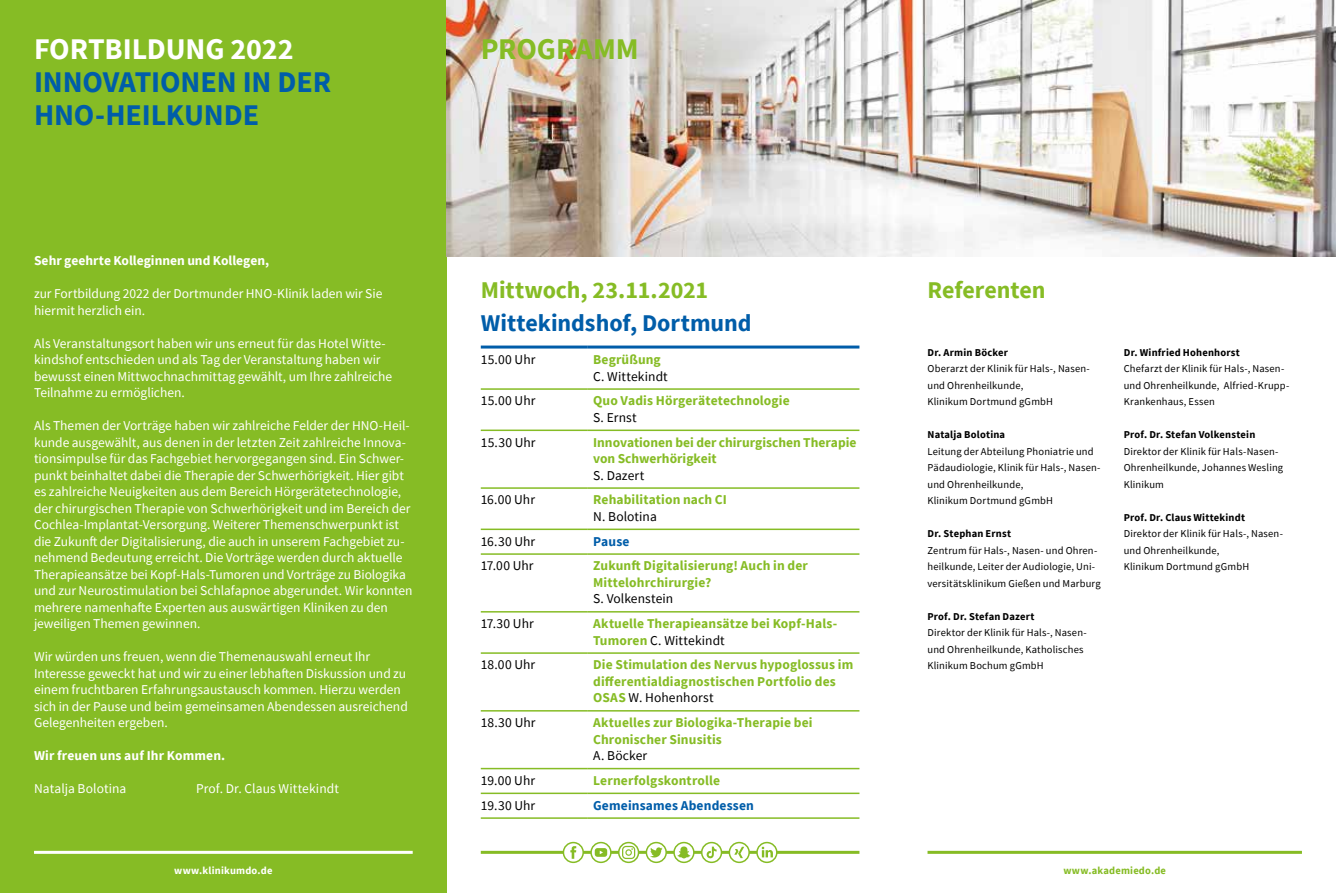
<style>
.page{position:relative;width:1336px;height:893px;background:#fff}
.page>*{position:absolute;margin:0;border:0;box-sizing:border-box;transform-origin:0 0}
.t1{font:700 30px/33px "Source Sans Pro";letter-spacing:-.005em;color:#005da9}
.t2{font:700 30px "Source Sans Pro";letter-spacing:-.005em;color:#fff}
.t3{font:700 30px "Source Sans Pro";letter-spacing:-.005em;color:#86bc25}
.t4{font:700 24px "Source Sans Pro";letter-spacing:-.005em;color:#86bc25}
.t5{font:700 24px "Source Sans Pro";color:#005da9}
.t6{font:13.5px/16.5px "Source Sans Pro";letter-spacing:-.005em;color:#fff}
.t7{font:700 13.5px/16.5px "Source Sans Pro";letter-spacing:.01em;color:#86bc25}
.t8{font:13.5px "Source Sans Pro";letter-spacing:.005em;color:#000}
.t9{font:700 13.5px "Source Sans Pro";color:#fff}
.t10{font:700 13.5px "Source Sans Pro";letter-spacing:.01em;color:#005da9}
.t11{font:10.5px/16.5px "Source Sans Pro";letter-spacing:.015em;color:#000}
.t12{font:700 10.5px "Source Sans Pro";letter-spacing:.02em;color:#000}
.t13{font:700 10.5px "Source Sans Pro";letter-spacing:.02em;color:#fff}
.t14{font:700 10.5px "Source Sans Pro";letter-spacing:.02em;color:#86bc25}
.s1{font-weight:400;color:#000}
</style>
<div class="page">
<div style="left:0;top:0;width:446px;height:893px;background:#86bc25"></div>
<hr style="left:480px;top:851px;width:379px;height:3px;background:#86bc25">
<hr style="left:34px;top:851px;width:378px;height:3px;background:#fff">
<hr style="left:927px;top:851px;width:374px;height:3px;background:#86bc25">
<hr style="left:480px;top:388px;width:107px;height:2px;background:#86bc25">
<hr style="left:587px;top:388px;width:272px;height:2px;background:#86bc25">
<hr style="left:480px;top:430px;width:107px;height:1px;background:#86bc25">
<hr style="left:587px;top:430px;width:272px;height:1px;background:#86bc25">
<hr style="left:480px;top:487px;width:107px;height:2px;background:#86bc25">
<hr style="left:587px;top:487px;width:272px;height:2px;background:#86bc25">
<hr style="left:480px;top:529px;width:107px;height:1px;background:#86bc25">
<hr style="left:587px;top:529px;width:272px;height:1px;background:#86bc25">
<hr style="left:480px;top:553px;width:107px;height:2px;background:#86bc25">
<hr style="left:587px;top:553px;width:272px;height:2px;background:#86bc25">
<hr style="left:480px;top:611px;width:107px;height:2px;background:#86bc25">
<hr style="left:587px;top:611px;width:272px;height:2px;background:#86bc25">
<hr style="left:480px;top:652px;width:107px;height:2px;background:#86bc25">
<hr style="left:587px;top:652px;width:272px;height:2px;background:#86bc25">
<hr style="left:480px;top:710px;width:107px;height:2px;background:#86bc25">
<hr style="left:587px;top:710px;width:272px;height:2px;background:#86bc25">
<hr style="left:480px;top:768px;width:107px;height:1px;background:#86bc25">
<hr style="left:587px;top:768px;width:272px;height:1px;background:#86bc25">
<hr style="left:480px;top:793px;width:107px;height:1px;background:#86bc25">
<hr style="left:587px;top:793px;width:272px;height:1px;background:#86bc25">
<hr style="left:480px;top:817px;width:107px;height:2px;background:#86bc25">
<hr style="left:587px;top:817px;width:272px;height:2px;background:#86bc25">
<hr style="left:480px;top:346px;width:107px;height:3px;background:#005da9">
<hr style="left:587px;top:346px;width:272px;height:3px;background:#005da9">
<img style="left:446px;top:0;width:889px;height:257px">
<svg style="left:646px;top:843px;width:20px;height:19px"></svg>
<div style="left:645px;top:842px;width:21px;height:21px;border:2px solid #86bc25;border-radius:50%"></div>
<svg style="left:650px;top:847px;width:12px;height:11px"></svg>
<svg style="left:563px;top:843px;width:20px;height:19px"></svg>
<div style="left:562px;top:842px;width:22px;height:21px;border:2px solid #86bc25;border-radius:50%"></div>
<svg style="left:570px;top:846px;width:6px;height:13px"></svg>
<svg style="left:591px;top:843px;width:19px;height:19px"></svg>
<div style="left:590px;top:842px;width:21px;height:21px;border:2px solid #86bc25;border-radius:50%"></div>
<svg style="left:594px;top:848px;width:13px;height:9px"></svg>
<svg style="left:618px;top:843px;width:20px;height:19px"></svg>
<div style="left:618px;top:842px;width:21px;height:21px;border:2px solid #86bc25;border-radius:50%"></div>
<svg style="left:622px;top:846px;width:13px;height:13px"></svg>
<svg style="left:674px;top:843px;width:19px;height:19px"></svg>
<div style="left:673px;top:842px;width:21px;height:21px;border:2px solid #86bc25;border-radius:50%"></div>
<svg style="left:677px;top:846px;width:13px;height:13px"></svg>
<svg style="left:757px;top:843px;width:19px;height:19px"></svg>
<div style="left:756px;top:842px;width:21px;height:21px;border:2px solid #86bc25;border-radius:50%"></div>
<svg style="left:761px;top:847px;width:11px;height:10px"></svg>
<svg style="left:729px;top:843px;width:20px;height:19px"></svg>
<div style="left:728px;top:842px;width:21px;height:21px;border:2px solid #86bc25;border-radius:50%"></div>
<svg style="left:734px;top:847px;width:10px;height:11px"></svg>
<svg style="left:701px;top:843px;width:20px;height:19px"></svg>
<div style="left:701px;top:842px;width:21px;height:21px;border:2px solid #86bc25;border-radius:50%"></div>
<svg style="left:705px;top:847px;width:11px;height:11px"></svg>
<h1 class="t2" style="left:34px;top:28px;width:261px">FORTBILDUNG 2022</h1>
<h1 class="t1" style="left:34px;top:65px;width:298px">INNOVATIONEN IN DER<br>HNO-HEILKUNDE</h1>
<p class="t9" style="left:34px;top:251px;width:236px">Sehr geehrte Kolleginnen und Kollegen,</p>
<p class="t6" style="left:34px;top:285px;width:350px">zur Fortbildung 2022 der Dortmunder HNO-Klinik laden wir Sie hiermit herzlich ein.</p>
<p class="t6" style="left:34px;top:335px;width:359px">Als Veranstaltungsort haben wir uns erneut für das Hotel Witte&shy;kindshof entschieden und als Tag der Veranstaltung haben wir bewusst einen Mittwochnachmittag gewählt, um Ihre zahlreiche Teilnahme zu ermöglichen.</p>
<p class="t6" style="left:34px;top:417px;width:380px">Als Themen der Vorträge haben wir zahlreiche Felder der HNO-Heil&shy;kunde ausgewählt, aus denen in der letzten Zeit zahlreiche Innova&shy;tionsimpulse für das Fachgebiet hervorgegangen sind. Ein Schwer&shy;punkt beinhaltet dabei die Therapie der Schwerhörigkeit. Hier gibt es zahlreiche Neuigkeiten aus dem Bereich Hörgerätetechnologie, der chirurgischen Therapie von Schwerhörigkeit und im Bereich der Cochlea-Implantat-Versorgung. Weiterer Themenschwerpunkt ist die Zukunft der Digitalisierung, die auch in unserem Fachgebiet zu&shy;nehmend Bedeutung erreicht. Die Vorträge werden durch aktuelle Therapieansätze bei Kopf-Hals-Tumoren und Vorträge zu Biologika und zur Neurostimulation bei Schlafapnoe abgerundet. Wir konnten mehrere namenhafte Experten aus auswärtigen Kliniken zu den jeweiligen Themen gewinnen.</p>
<p class="t6" style="left:34px;top:648px;width:375px">Wir würden uns freuen, wenn die Themenauswahl erneut Ihr Interesse geweckt hat und wir zu einer lebhaften Diskussion und zu einem fruchtbaren Erfahrungsaustausch kommen. Hierzu werden sich in der Pause und beim gemeinsamen Abendessen ausreichend Gelegenheiten ergeben.</p>
<p class="t9" style="left:34px;top:746px;width:193px">Wir freuen uns auf Ihr Kommen.</p>
<p class="t6" style="left:34px;top:780px;width:94px">Natalja Bolotina</p>
<p class="t6" style="left:196px;top:780px;width:144px">Prof. Dr. Claus Wittekindt</p>
<h1 class="t3" style="left:480px;top:28px;width:159px">PROGRAMM</h1>
<h2 class="t4" style="left:480px;top:274px;width:229px">Mittwoch, 23.11.2021</h2>
<h2 class="t5" style="left:480px;top:307px;width:272px">Wittekindshof, Dortmund</h2>
<p class="t8" style="left:480px;top:351px;width:56px">15.00 Uhr</p>
<p class="t7" style="left:593px;top:351px;width:69px">Begrüßung</p>
<p class="t8" style="left:593px;top:367px;width:76px">C. Wittekindt</p>
<p class="t8" style="left:480px;top:392px;width:56px">15.00 Uhr</p>
<p class="t7" style="left:593px;top:392px;width:198px">Quo Vadis Hörgerätetechnologie</p>
<p class="t8" style="left:593px;top:409px;width:45px">S. Ernst</p>
<p class="t8" style="left:480px;top:433px;width:56px">15.30 Uhr</p>
<p class="t7" style="left:593px;top:434px;width:265px">Innovationen bei der chirurgischen Therapie von Schwerhörigkeit</p>
<p class="t8" style="left:593px;top:466px;width:53px">S. Dazert</p>
<p class="t8" style="left:480px;top:491px;width:56px">16.00 Uhr</p>
<p class="t7" style="left:593px;top:491px;width:135px">Rehabilitation nach CI</p>
<p class="t8" style="left:593px;top:508px;width:65px">N. Bolotina</p>
<p class="t8" style="left:480px;top:532px;width:56px">16.30 Uhr</p>
<p class="t10" style="left:593px;top:532px;width:38px">Pause</p>
<p class="t8" style="left:480px;top:557px;width:54px">17.00 Uhr</p>
<p class="t7" style="left:593px;top:557px;width:216px">Zukunft Digitalisierung! Auch in der<br>Mittelohrchirurgie?</p>
<p class="t8" style="left:593px;top:590px;width:82px">S. Volkenstein</p>
<p class="t8" style="left:480px;top:615px;width:54px">17.30 Uhr</p>
<p class="t7" style="left:593px;top:615px;width:246px">Aktuelle Therapieansätze bei Kopf-Hals-<br>Tumoren <span class="s1">C. Wittekindt</span></p>
<p class="t8" style="left:480px;top:656px;width:56px">18.00 Uhr</p>
<p class="t7" style="left:593px;top:656px;width:261px">Die Stimulation des Nervus hypoglossus im differentialdiagnostischen Portfolio des<br>OSAS <span class="s1">W. Hohenhorst</span></p>
<p class="t8" style="left:480px;top:714px;width:56px">18.30 Uhr</p>
<p class="t7" style="left:593px;top:714px;width:221px">Aktuelles zur Biologika-Therapie bei<br>Chronischer Sinusitis</p>
<p class="t8" style="left:593px;top:747px;width:56px">A. Böcker</p>
<p class="t8" style="left:480px;top:772px;width:56px">19.00 Uhr</p>
<p class="t7" style="left:593px;top:772px;width:128px">Lernerfolgskontrolle</p>
<p class="t8" style="left:480px;top:796px;width:56px">19.30 Uhr</p>
<p class="t10" style="left:593px;top:796px;width:162px">Gemeinsames Abendessen</p>
<h2 class="t4" style="left:927px;top:274px;width:119px">Referenten</h2>
<p class="t12" style="left:927px;top:345px;width:82px">Dr. Armin Böcker</p>
<p class="t11" style="left:927px;top:360px;width:164px">Oberarzt der Klinik für Hals-, Nasen&shy;und Ohrenheilkunde,<br>Klinikum Dortmund gGmbH</p>
<p class="t12" style="left:927px;top:428px;width:79px">Natalja Bolotina</p>
<p class="t11" style="left:927px;top:443px;width:174px">Leitung der Abteilung Phoniatrie und<br>Pädaudiologie, Klinik für Hals-, Nasen&shy;und Ohrenheilkunde,<br>Klinikum Dortmund gGmbH</p>
<p class="t12" style="left:927px;top:527px;width:85px">Dr. Stephan Ernst</p>
<p class="t11" style="left:927px;top:542px;width:175px">Zentrum für Hals-, Nasen- und Ohren&shy;heilkunde, Leiter der Audiologie, Uni&shy;versitätsklinikum Gießen und Marburg</p>
<p class="t12" style="left:927px;top:609px;width:108px">Prof. Dr. Stefan Dazert</p>
<p class="t11" style="left:927px;top:624px;width:161px">Direktor der Klinik für Hals-, Nasen&shy;und Ohrenheilkunde, Katholisches<br>Klinikum Bochum gGmbH</p>
<p class="t12" style="left:1123px;top:345px;width:118px">Dr. Winfried Hohenhorst</p>
<p class="t11" style="left:1123px;top:360px;width:167px">Chefarzt der Klinik für Hals-, Nasen&shy;und Ohrenheilkunde, Alfried-Krupp-<br>Krankenhaus, Essen</p>
<p class="t12" style="left:1123px;top:428px;width:133px">Prof. Dr. Stefan Volkenstein</p>
<p class="t11" style="left:1123px;top:443px;width:161px">Direktor der Klinik für Hals-Nasen-<br>Ohrenheilkunde, Johannes Wesling<br>Klinikum</p>
<p class="t12" style="left:1123px;top:510px;width:123px">Prof. Dr. Claus Wittekindt</p>
<p class="t11" style="left:1123px;top:525px;width:161px">Direktor der Klinik für Hals-, Nasen&shy;und Ohrenheilkunde,<br>Klinikum Dortmund gGmbH</p>
<p class="t13" style="left:174px;top:864px;width:100px">www.klinikumdo.de</p>
<p class="t14" style="left:1063px;top:864px;width:104px">www.akademiedo.de</p>
</div>
